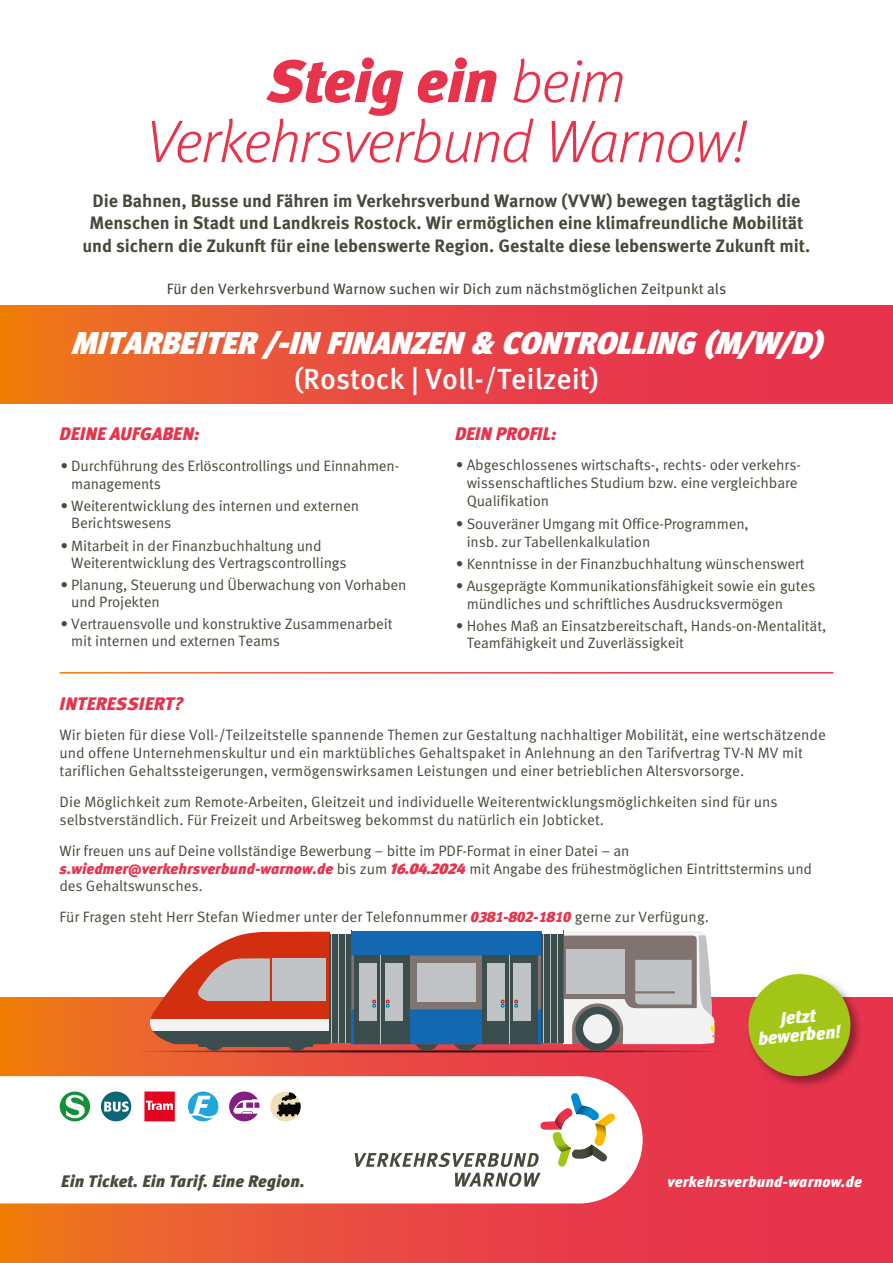
<style>
.page{position:relative;width:893px;height:1263px;background:#fff}
.page>*{position:absolute;margin:0;border:0;box-sizing:border-box;transform-origin:0 0}
.t1{font:italic 300 60px/60px "Meta Offc";letter-spacing:-.03em;color:#e7344c;text-align:center}
.t2{font:italic 900 31.5px "Meta Headline Pro";color:#fff}
.t3{font:500 29.1px "Meta OT";color:#fff}
.t4{font:700 18px/22.5px "Meta OT";letter-spacing:-.005em;color:#49483b;text-align:center}
.t5{font:italic 900 18px "Meta Offc";color:#e7344c}
.t6{font:italic 900 18px/18px "Meta Offc";color:#fff;text-align:center}
.t7{font:italic 900 16.5px "Meta Offc";letter-spacing:.015em;color:#49483b}
.t8{font:15px/18px "Meta Pro Norm";letter-spacing:-.01em;color:#49483b}
.t9{font:15px "Meta OT";color:#49483b}
.t10{font:italic 900 15px "Meta Offc";letter-spacing:.005em;color:#fff}
.s1{font-weight:900}
.s2{font-family:"Meta OT"}
.s3{font-family:"Meta Offc";font-weight:900;font-style:italic;color:#e7344c}
.s4{font-family:"Meta Headline Pro";font-weight:900;font-style:italic;color:#e7344c}
</style>
<div class="page">
<svg style="left:0;top:997px;width:893px;height:266px;background:#e9483f"></svg>
<svg style="left:0;top:306px;width:893px;height:98px;background:#e94b3e"></svg>
<svg style="left:136px;top:1049px;width:587px;height:4px;background:#9a302b"></svg>
<svg style="left:286px;top:1029px;width:22px;height:22px"></svg>
<div style="left:203px;top:1029px;width:22px;height:22px;background:#3c4d4d;border-radius:50%"></div>
<svg style="left:138px;top:931px;width:191px;height:116px"></svg>
<div style="left:273px;top:958px;width:53px;height:43px;background:#bfc3c6"></div>
<div style="left:575px;top:1007px;width:45px;height:44px;background:#3c4d4d;border-radius:50%"></div>
<svg style="left:563px;top:931px;width:151px;height:113px"></svg>
<div style="left:351px;top:933px;width:190px;height:111px;background:#1368b2"></div>
<div style="left:351px;top:931px;width:190px;height:25px;background:#1269b2"></div>
<div style="left:354px;top:955px;width:55px;height:89px;background:#3c4d4d"></div>
<div style="left:482px;top:955px;width:56px;height:89px;background:#3c4d4d"></div>
<svg style="left:415px;top:1044px;width:23px;height:6px"></svg>
<svg style="left:454px;top:1044px;width:23px;height:6px"></svg>
<div style="left:385px;top:963px;width:18px;height:58px;background:#bfc3c6"></div>
<div style="left:359px;top:963px;width:18px;height:58px;background:#bfc3c6"></div>
<div style="left:513px;top:963px;width:18px;height:58px;background:#bfc3c6"></div>
<div style="left:487px;top:963px;width:18px;height:58px;background:#bfc3c6"></div>
<hr style="left:381px;top:955px;width:1px;height:89px;background:#bfc3c6">
<hr style="left:509px;top:955px;width:1px;height:89px;background:#bfc3c6">
<svg style="left:351px;top:955px;width:190px;height:54px"></svg>
<svg style="left:331px;top:934px;width:18px;height:109px"></svg>
<hr style="left:332px;top:934px;width:2px;height:109px;background:#3c4d4d">
<hr style="left:339px;top:934px;width:2px;height:109px;background:#3c4d4d">
<hr style="left:329px;top:934px;width:2px;height:109px;background:#3c4d4d">
<hr style="left:335px;top:934px;width:3px;height:109px;background:#3c4d4d">
<hr style="left:349px;top:934px;width:2px;height:109px;background:#3c4d4d">
<hr style="left:346px;top:934px;width:2px;height:109px;background:#3c4d4d">
<hr style="left:342px;top:934px;width:3px;height:109px;background:#3c4d4d">
<svg style="left:543px;top:934px;width:18px;height:109px"></svg>
<hr style="left:544px;top:934px;width:3px;height:109px;background:#3c4d4d">
<hr style="left:551px;top:934px;width:2px;height:109px;background:#3c4d4d">
<hr style="left:541px;top:934px;width:2px;height:109px;background:#3c4d4d">
<hr style="left:548px;top:934px;width:2px;height:109px;background:#3c4d4d">
<hr style="left:561px;top:934px;width:2px;height:109px;background:#3c4d4d">
<hr style="left:558px;top:934px;width:2px;height:109px;background:#3c4d4d">
<hr style="left:555px;top:934px;width:2px;height:109px;background:#3c4d4d">
<svg style="left:0;top:1076px;width:643px;height:127px"></svg>
<svg style="left:355px;top:1092px;width:261px;height:95px"></svg>
<svg style="left:144px;top:1091px;width:31px;height:30px"></svg>
<svg style="left:101px;top:1091px;width:30px;height:30px"></svg>
<svg style="left:229px;top:1091px;width:31px;height:30px"></svg>
<svg style="left:60px;top:1091px;width:30px;height:31px"></svg>
<svg style="left:188px;top:1091px;width:30px;height:30px"></svg>
<div style="left:270px;top:1091px;width:31px;height:30px;background:#eedfb6;border-radius:50%"></div>
<svg style="left:277px;top:1091px;width:24px;height:25px"></svg>
<div style="left:746px;top:971px;width:118px;height:118px;background:#000;opacity:.4"></div>
<svg style="left:746px;top:972px;width:107px;height:106px;background:#b2b338"></svg>
<p class="t1" style="left:145px;top:53px;width:604px"><span class="s1">Steig ein</span> beim<br>Verkehrsverbund Warnow!</p>
<p class="t4" style="left:83px;top:189px;width:729px">Die Bahnen, Busse und Fähren im Verkehrsverbund Warnow (VVW) bewegen tagtäglich die<br>Menschen in Stadt und Landkreis Rostock. Wir ermöglichen eine klimafreundliche Mobilität und sichern die Zukunft für eine lebenswerte Region. Gestalte diese lebenswerte Zukunft mit.</p>
<p class="t9" style="left:167px;top:280px;width:561px">Für den Verkehrsverbund Warnow suchen wir Dich zum nächstmöglichen Zeitpunkt als</p>
<p class="t2" style="left:71px;top:318px;width:765px">MITARBEITER/-INFINANZEN&amp;CONTROLLING(M/W/D)</p>
<p class="t3" style="left:294px;top:360px;width:306px">(Rostock | Voll-/Teilzeit)</p>
<p class="t5" style="left:60px;top:423px;width:142px">DEINE AUFGABEN:</p>
<p class="t8" style="left:71px;top:456px;width:329px;text-indent:-11px"><span class="s2">•</span> Durchführung des Erlöscontrollings und Einnahmen&shy;managements</p>
<p class="t8" style="left:71px;top:496px;width:289px;line-height:17.4px;text-indent:-11px"><span class="s2">•</span> Weiterentwicklung des internen und externen<br>Berichtswesens</p>
<p class="t8" style="left:71px;top:536px;width:277px;line-height:17.4px;text-indent:-11px"><span class="s2">•</span> Mitarbeit in der Finanzbuchhaltung und<br>Weiterentwicklung des Vertragscontrollings</p>
<p class="t8" style="left:71px;top:576px;width:337px;line-height:16.6px;text-indent:-11px"><span class="s2">•</span> Planung, Steuerung und Überwachung von Vorhaben und Projekten</p>
<p class="t8" style="left:71px;top:615px;width:323px;line-height:16.6px;text-indent:-11px"><span class="s2">•</span> Vertrauensvolle und konstruktive Zusammenarbeit mit internen und externen Teams</p>
<p class="t5" style="left:455px;top:423px;width:103px">DEIN PROFIL:</p>
<p class="t8" style="left:467px;top:455px;width:336px;text-indent:-11px"><span class="s2">•</span> Abgeschlossenes wirtschafts-, rechts- oder verkehrs&shy;wissenschaftliches Studium bzw. eine vergleichbare<br>Qualifikation</p>
<p class="t8" style="left:467px;top:514px;width:284px;text-indent:-11px"><span class="s2">•</span> Souveräner Umgang mit Office-Programmen, insb. zur Tabellenkalkulation</p>
<p class="t8" style="left:456px;top:554px;width:350px"><span class="s2">•</span> Kenntnisse in der Finanzbuchhaltung wünschenswert</p>
<p class="t8" style="left:467px;top:576px;width:350px;line-height:17.4px;text-indent:-11px"><span class="s2">•</span> Ausgeprägte Kommunikationsfähigkeit sowie ein gutes mündliches und schriftliches Ausdrucksvermögen</p>
<p class="t8" style="left:467px;top:616px;width:361px;line-height:17.5px;text-indent:-11px"><span class="s2">•</span> Hohes Maß an Einsatzbereitschaft, Hands-on-Mentalität,<br>Teamfähigkeit und Zuverlässigkeit</p>
<p class="t5" style="left:60px;top:692px;width:125px">INTERESSIERT?</p>
<p class="t8" style="left:60px;top:725px;width:768px">Wir bieten für diese Voll-/Teilzeitstelle spannende Themen zur Gestaltung nachhaltiger Mobilität, eine wertschätzende und offene Unternehmenskultur und ein marktübliches Gehaltspaket in Anlehnung an den Tarifvertrag TV-N MV mit tariflichen Gehaltssteigerungen, vermögenswirksamen Leistungen und einer betrieblichen Altersvorsorge.</p>
<p class="t8" style="left:60px;top:792px;width:720px">Die Möglichkeit zum Remote-Arbeiten, Gleitzeit und individuelle Weiterentwicklungsmöglichkeiten sind für uns selbstverständlich. Für Freizeit und Arbeitsweg bekommst du natürlich ein Jobticket.</p>
<p class="t8" style="left:60px;top:841px;width:754px">Wir freuen uns auf Deine vollständige Bewerbung – bitte im PDF-Format in einer Datei – an <span class="s3">s.wiedmer@verkehrsverbund-warnow.de</span> bis zum <span class="s4">16.04.2024</span>mit Angabe des frühestmöglichen Eintrittstermins und des Gehaltswunsches.</p>
<p class="t8" style="left:60px;top:907px;width:651px">Für Fragen steht Herr Stefan Wiedmer unter der Telefonnummer <span class="s3">0381-802-1810</span> gerne zur Verfügung.</p>
<p class="t7" style="left:61px;top:1171px;width:245px">Ein Ticket. Ein Tarif. Eine Region.</p>
<p class="t6" style="left:755px;top:1012px;width:85px;rotate:-5deg">Jetzt bewerben!</p>
<p class="t10" style="left:668px;top:1172px;width:196px">verkehrsverbund-warnow.de</p>
</div>
